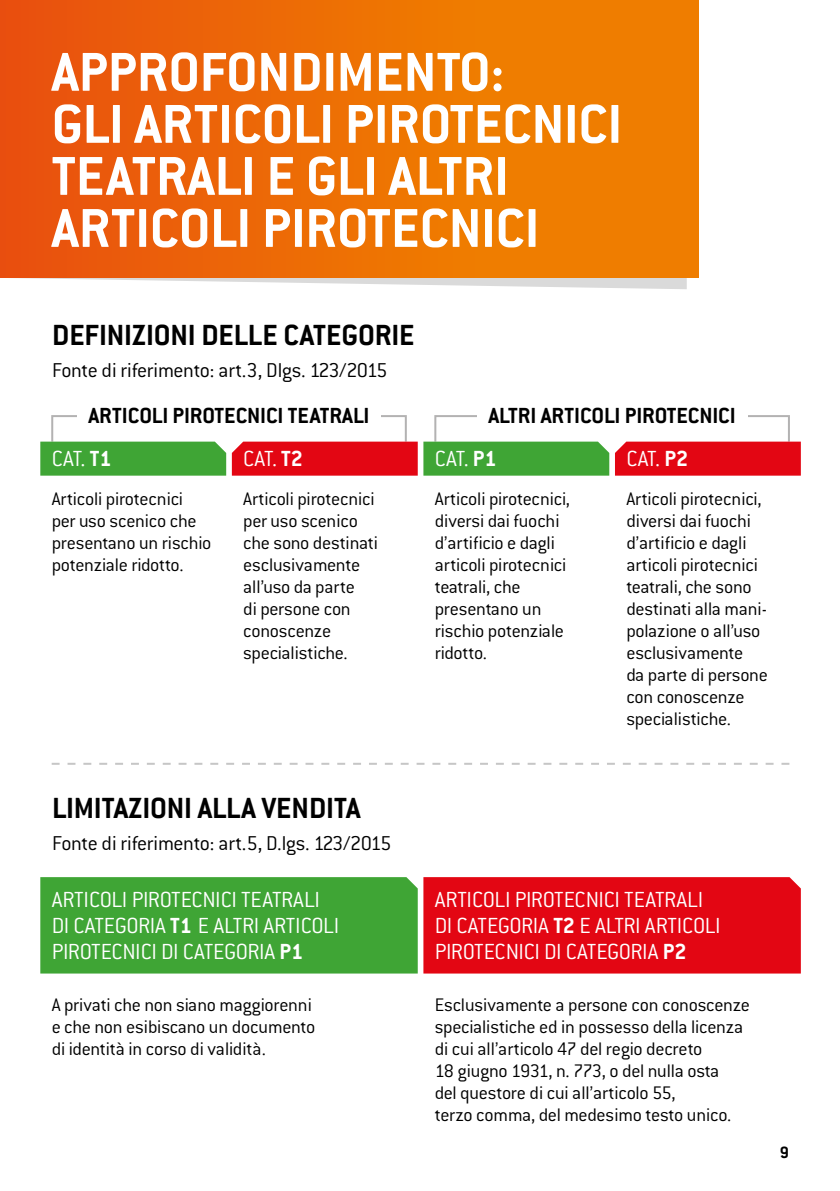
<style>
.page{position:relative;width:840px;height:1191px;background:#fff}
.page>*{position:absolute;margin:0;border:0;box-sizing:border-box;transform-origin:0 0}
.t1{font:700 60px/52px "Conduit ITC";color:#fff}
.t2{font:700 32px "Conduit ITC";letter-spacing:-.005em;color:#000}
.t3{font:300 24px/26px "Conduit ITC";letter-spacing:-.015em;color:#fff}
.t4{font:700 24px "Conduit ITC";color:#000}
.t5{font:300 22px "Conduit ITC";letter-spacing:-.02em;color:#000}
.t6{font:300 20px/22px "Conduit ITC";letter-spacing:-.01em;color:#000}
.t7{font:700 18px "Conduit ITC";color:#000}
.s1{font-weight:700}
</style>
<div class="page">
<svg style="left:22px;top:278px;width:664px;height:11px"></svg>
<div style="left:0;top:0;width:697px;height:278px;background:linear-gradient(to right,#e9530e,#f08700)"></div>
<div style="left:40px;top:877px;width:377px;height:96px;background:#3fa535"></div>
<div style="left:423px;top:877px;width:377px;height:96px;background:#e30613"></div>
<svg style="left:52px;top:763px;width:737px;height:2px"></svg>
<div style="left:51px;top:415px;width:355px;height:27px;border:2px solid #b3b2b2"></div>
<div style="left:434px;top:415px;width:355px;height:27px;border:2px solid #b3b2b2"></div>
<div style="left:40px;top:441px;width:186px;height:34px;background:#3fa535"></div>
<div style="left:232px;top:441px;width:185px;height:34px;background:#e30613"></div>
<svg style="left:423px;top:441px;width:377px;height:34px;background:#955d2d"></svg>
<div style="left:77px;top:401px;width:303px;height:30px;background:#fff"></div>
<div style="left:476px;top:401px;width:270px;height:30px;background:#fff"></div>
<h1 class="t1" style="left:52px;top:45px;width:572px">APPROFONDIMENTO:<br>GLI ARTICOLI PIROTECNICI<br>TEATRALI E GLI ALTRI<br>ARTICOLI PIROTECNICI</h1>
<h2 class="t2" style="left:52px;top:316px;width:363px">DEFINIZIONI DELLE CATEGORIE</h2>
<p class="t5" style="left:52px;top:358px;width:336px">Fonte di riferimento: art.3, Dlgs. 123/2015</p>
<p class="t4" style="left:88px;top:401px;width:282px">ARTICOLI PIROTECNICI TEATRALI</p>
<p class="t4" style="left:488px;top:401px;width:249px">ALTRI ARTICOLI PIROTECNICI</p>
<p class="t3" style="left:52px;top:445px;width:61px">CAT. <span class="s1">T1</span></p>
<p class="t6" style="left:52px;top:488px;width:161px">Articoli pirotecnici per uso scenico che presentano un rischio potenziale ridotto.</p>
<p class="t3" style="left:243px;top:445px;width:61px">CAT. <span class="s1">T2</span></p>
<p class="t6" style="left:243px;top:488px;width:136px">Articoli pirotecnici per uso scenico che sono destinati esclusivamente all’uso da parte<br>di persone con conoscenze specialistiche.</p>
<p class="t3" style="left:434px;top:445px;width:63px">CAT. <span class="s1">P1</span></p>
<p class="t6" style="left:434px;top:488px;width:137px">Articoli pirotecnici, diversi dai fuochi d’artificio e dagli articoli pirotecnici teatrali, che presentano un rischio potenziale ridotto.</p>
<p class="t3" style="left:626px;top:445px;width:63px">CAT. <span class="s1">P2</span></p>
<p class="t6" style="left:626px;top:488px;width:143px">Articoli pirotecnici, diversi dai fuochi d’artificio e dagli articoli pirotecnici teatrali, che sono destinati alla mani&shy;polazione o all’uso esclusivamente<br>da parte di persone con conoscenze specialistiche.</p>
<h2 class="t2" style="left:52px;top:789px;width:309px">LIMITAZIONI ALLA VENDITA</h2>
<p class="t5" style="left:52px;top:831px;width:340px">Fonte di riferimento: art.5, D.lgs. 123/2015</p>
<p class="t3" style="left:52px;top:886px;width:289px">ARTICOLI PIROTECNICI TEATRALI<br>DI CATEGORIA <span class="s1">T1</span> E ALTRI ARTICOLI<br>PIROTECNICI DI CATEGORIA <span class="s1">P1</span></p>
<p class="t6" style="left:52px;top:994px;width:265px">A privati che non siano maggiorenni e che non esibiscano un documento di identità in corso di validità.</p>
<p class="t3" style="left:434px;top:886px;width:287px">ARTICOLI PIROTECNICI TEATRALI<br>DI CATEGORIA <span class="s1">T2</span> E ALTRI ARTICOLI<br>PIROTECNICI DI CATEGORIA <span class="s1">P2</span></p>
<p class="t6" style="left:434px;top:994px;width:316px">Esclusivamente a persone con conoscenze specialistiche ed in possesso della licenza di cui all’articolo 47 del regio decreto<br>18 giugno 1931, n. 773, o del nulla osta<br>del questore di cui all’articolo 55,<br>terzo comma, del medesimo testo unico.</p>
<p class="t7" style="left:779px;top:1142px;width:11px">9</p>
</div>
